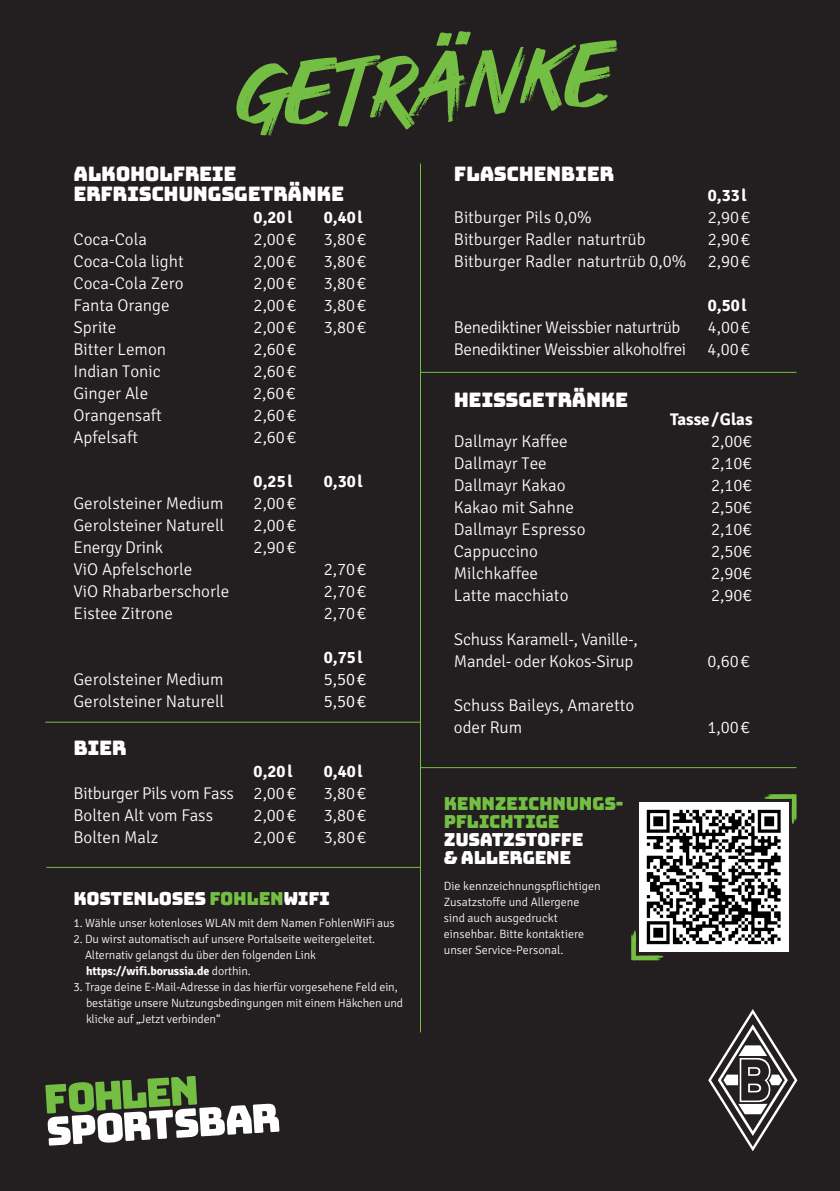
<style>
.page{position:relative;width:840px;height:1191px;background:#fff}
.page>*{position:absolute;margin:0;border:0;box-sizing:border-box;transform-origin:0 0}
.t1{font:italic 89px "GOODBRUSH";color:#74bf43}
.t2{font:20px/20px "Bungee";letter-spacing:-.02em;color:#fff}
.t3{font:18px/18px "Bungee";letter-spacing:-.02em;color:#fff}
.t4{font:18px/18px "Bungee";letter-spacing:-.02em;color:#74bf43}
.t5{font:300 17px/22px "Signika Negative";color:#fff}
.t6{font:700 17px "Signika Negative";color:#fff}
.t7{font:300 17px/22px "Signika Negative";letter-spacing:-.025em;color:#fff;text-align:right}
.t8{font:300 17px "Signika Negative";letter-spacing:-.02em;color:#fff}
.t9{font:300 17px "Signika";color:#fff}
.t10{font:300 12px/16px "Signika Negative";letter-spacing:-.01em;color:#fff}
.s1{color:#74bf43}
.s2{font-weight:700}
</style>
<div class="page">
<div style="left:0;top:0;width:839px;height:1191px;background:#231f20"></div>
<hr style="left:420px;top:163px;width:1px;height:869px;background:#74bf43">
<hr style="left:45px;top:721px;width:376px;height:1px;background:#74bf43">
<svg style="left:708px;top:1009px;width:89px;height:142px"></svg>
<svg style="left:45px;top:1076px;width:234px;height:69px"></svg>
<hr style="left:46px;top:867px;width:375px;height:1px;background:#74bf43">
<hr style="left:421px;top:372px;width:375px;height:1px;background:#74bf43">
<img style="left:639px;top:802px;width:149px;height:149px">
<hr style="left:421px;top:767px;width:375px;height:1px;background:#74bf43">
<svg style="left:631px;top:930px;width:32px;height:30px"></svg>
<svg style="left:764px;top:794px;width:32px;height:30px"></svg>
<h1 class="t1" style="left:228px;top:44px;width:380px;rotate:-3deg">GETRÄNKE</h1>
<p class="t2" style="left:453px;top:164px;width:162px">FLASCHENBIER</p>
<p class="t2" style="left:73px;top:164px;width:272px">ALKOHOLFREIE<br>ERFRISCHUNGSGETRÄNKE</p>
<p class="t6" style="left:253px;top:207px;width:40px">0,20l</p>
<p class="t6" style="left:323px;top:207px;width:40px">0,40l</p>
<p class="t5" style="left:73px;top:228px;width:75px">Coca-Cola</p>
<p class="t5" style="left:253px;top:228px;width:44px">2,00€</p>
<p class="t5" style="left:323px;top:228px;width:44px">3,80€</p>
<p class="t5" style="left:73px;top:250px;width:112px">Coca-Cola light</p>
<p class="t5" style="left:253px;top:250px;width:44px">2,00€</p>
<p class="t5" style="left:323px;top:250px;width:44px">3,80€</p>
<p class="t5" style="left:73px;top:272px;width:111px">Coca-Cola Zero</p>
<p class="t5" style="left:253px;top:272px;width:44px">2,00€</p>
<p class="t5" style="left:323px;top:272px;width:44px">3,80€</p>
<p class="t5" style="left:73px;top:294px;width:98px">Fanta Orange</p>
<p class="t5" style="left:253px;top:294px;width:44px">2,00€</p>
<p class="t5" style="left:323px;top:294px;width:44px">3,80€</p>
<p class="t5" style="left:73px;top:316px;width:45px">Sprite</p>
<p class="t5" style="left:253px;top:316px;width:44px">2,00€</p>
<p class="t5" style="left:323px;top:316px;width:44px">3,80€</p>
<p class="t5" style="left:73px;top:338px;width:94px">Bitter Lemon</p>
<p class="t5" style="left:253px;top:338px;width:44px">2,60€</p>
<p class="t5" style="left:73px;top:360px;width:89px">Indian Tonic</p>
<p class="t5" style="left:253px;top:360px;width:44px">2,60€</p>
<p class="t5" style="left:73px;top:382px;width:76px">Ginger Ale</p>
<p class="t5" style="left:253px;top:382px;width:44px">2,60€</p>
<p class="t5" style="left:73px;top:404px;width:90px">Orangensaft</p>
<p class="t5" style="left:253px;top:404px;width:44px">2,60€</p>
<p class="t5" style="left:73px;top:426px;width:66px">Apfelsaft</p>
<p class="t5" style="left:253px;top:426px;width:44px">2,60€</p>
<p class="t6" style="left:253px;top:471px;width:40px">0,25l</p>
<p class="t6" style="left:323px;top:471px;width:40px">0,30l</p>
<p class="t5" style="left:73px;top:492px;width:152px">Gerolsteiner Medium</p>
<p class="t5" style="left:253px;top:492px;width:44px">2,00€</p>
<p class="t5" style="left:73px;top:514px;width:152px">Gerolsteiner Naturell</p>
<p class="t5" style="left:253px;top:514px;width:44px">2,00€</p>
<p class="t5" style="left:73px;top:536px;width:91px">Energy Drink</p>
<p class="t5" style="left:253px;top:536px;width:44px">2,90€</p>
<p class="t5" style="left:73px;top:558px;width:120px">ViO Apfelschorle</p>
<p class="t5" style="left:323px;top:558px;width:44px">2,70€</p>
<p class="t5" style="left:73px;top:580px;width:157px">ViO Rhabarberschorle</p>
<p class="t5" style="left:323px;top:580px;width:44px">2,70€</p>
<p class="t5" style="left:73px;top:602px;width:101px">Eistee Zitrone</p>
<p class="t5" style="left:323px;top:602px;width:44px">2,70€</p>
<p class="t6" style="left:323px;top:647px;width:40px">0,75l</p>
<p class="t5" style="left:73px;top:668px;width:152px">Gerolsteiner Medium</p>
<p class="t9" style="left:323px;top:670px;width:44px">5,50€</p>
<p class="t5" style="left:73px;top:690px;width:152px">Gerolsteiner Naturell</p>
<p class="t9" style="left:323px;top:692px;width:44px">5,50€</p>
<p class="t2" style="left:73px;top:738px;width:55px">BIER</p>
<p class="t6" style="left:253px;top:761px;width:40px">0,20l</p>
<p class="t6" style="left:323px;top:761px;width:40px">0,40l</p>
<p class="t5" style="left:73px;top:782px;width:224px">Bitburger Pils vom Fass 2,00€</p>
<p class="t5" style="left:323px;top:782px;width:44px">3,80€</p>
<p class="t5" style="left:73px;top:804px;width:141px">Bolten Alt vom Fass</p>
<p class="t5" style="left:253px;top:804px;width:44px">2,00€</p>
<p class="t5" style="left:323px;top:804px;width:44px">3,80€</p>
<p class="t5" style="left:73px;top:826px;width:86px">Bolten Malz</p>
<p class="t5" style="left:253px;top:826px;width:44px">2,00€</p>
<p class="t5" style="left:323px;top:826px;width:44px">3,80€</p>
<p class="t6" style="left:707px;top:185px;width:40px">0,33l</p>
<p class="t5" style="left:453px;top:206px;width:139px">Bitburger Pils 0,0%</p>
<p class="t5" style="left:707px;top:206px;width:44px">2,90€</p>
<p class="t5" style="left:453px;top:228px;width:193px">Bitburger Radler naturtrüb</p>
<p class="t5" style="left:707px;top:228px;width:44px">2,90€</p>
<p class="t5" style="left:453px;top:250px;width:234px">Bitburger Radler naturtrüb 0,0%</p>
<p class="t5" style="left:707px;top:250px;width:44px">2,90€</p>
<p class="t6" style="left:707px;top:295px;width:40px">0,50l</p>
<p class="t8" style="left:453px;top:318px;width:228px">Benediktiner Weissbier naturtrüb</p>
<p class="t7" style="left:453px;top:316px;width:298px">4,00€<br>Benediktiner Weissbier alkoholfrei 4,00€</p>
<p class="t2" style="left:453px;top:389px;width:176px">HEISSGETRÄNKE</p>
<p class="t6" style="left:669px;top:408px;width:84px">Tasse/Glas</p>
<p class="t5" style="left:453px;top:430px;width:115px">Dallmayr Kaffee</p>
<p class="t5" style="left:711px;top:430px;width:42px">2,00€</p>
<p class="t5" style="left:453px;top:452px;width:94px">Dallmayr Tee</p>
<p class="t5" style="left:711px;top:452px;width:42px">2,10€</p>
<p class="t5" style="left:453px;top:474px;width:113px">Dallmayr Kakao</p>
<p class="t5" style="left:711px;top:474px;width:42px">2,10€</p>
<p class="t5" style="left:453px;top:496px;width:121px">Kakao mit Sahne</p>
<p class="t5" style="left:711px;top:496px;width:42px">2,50€</p>
<p class="t5" style="left:453px;top:518px;width:133px">Dallmayr Espresso</p>
<p class="t5" style="left:711px;top:518px;width:42px">2,10€</p>
<p class="t5" style="left:453px;top:540px;width:86px">Cappuccino</p>
<p class="t5" style="left:711px;top:540px;width:42px">2,50€</p>
<p class="t5" style="left:453px;top:562px;width:86px">Milchkaffee</p>
<p class="t5" style="left:711px;top:562px;width:42px">2,90€</p>
<p class="t5" style="left:453px;top:584px;width:116px">Latte macchiato</p>
<p class="t5" style="left:711px;top:584px;width:42px">2,90€</p>
<p class="t5" style="left:453px;top:628px;width:185px">Schuss Karamell-, Vanille-,<br>Mandel- oder Kokos-Sirup</p>
<p class="t5" style="left:707px;top:650px;width:44px">0,60€</p>
<p class="t5" style="left:453px;top:694px;width:182px">Schuss Baileys, Amaretto oder Rum</p>
<p class="t5" style="left:707px;top:716px;width:44px">1,00€</p>
<p class="t4" style="left:443px;top:794px;width:181px">KENNZEICHNUNGS-<br>PFLICHTIGE</p>
<p class="t3" style="left:443px;top:830px;width:141px">ZUSATZSTOFFE &amp; ALLERGENE</p>
<p class="t10" style="left:443px;top:878px;width:158px">Die kennzeichnungspflichtigen<br>Zusatzstoffe und Allergene sind auch ausgedruckt einsehbar. Bitte kontaktiere unser Service-Personal.</p>
<p class="t3" style="left:73px;top:889px;width:258px">KOSTENLOSES <span class="s1">FOHLEN</span>WIFI</p>
<p class="t10" style="left:73px;top:915px;width:322px">1. Wähle unser kotenloses WLAN mit dem Namen FohlenWiFi aus</p>
<p class="t10" style="left:85px;top:931px;width:291px;text-indent:-12px">2. Du wirst automatisch auf unsere Portalseite weitergeleitet.<br>Alternativ gelangst du über den folgenden Link <span class="s2">https://wifi.borussia.de</span> dorthin.</p>
<p class="t10" style="left:86px;top:979px;width:318px;text-indent:-13px">3. Trage deine E-Mail-Adresse in das hierfür vorgesehene Feld ein, bestätige unsere Nutzungsbedingungen mit einem Häkchen und klicke auf „Jetzt verbinden“</p>
</div>
